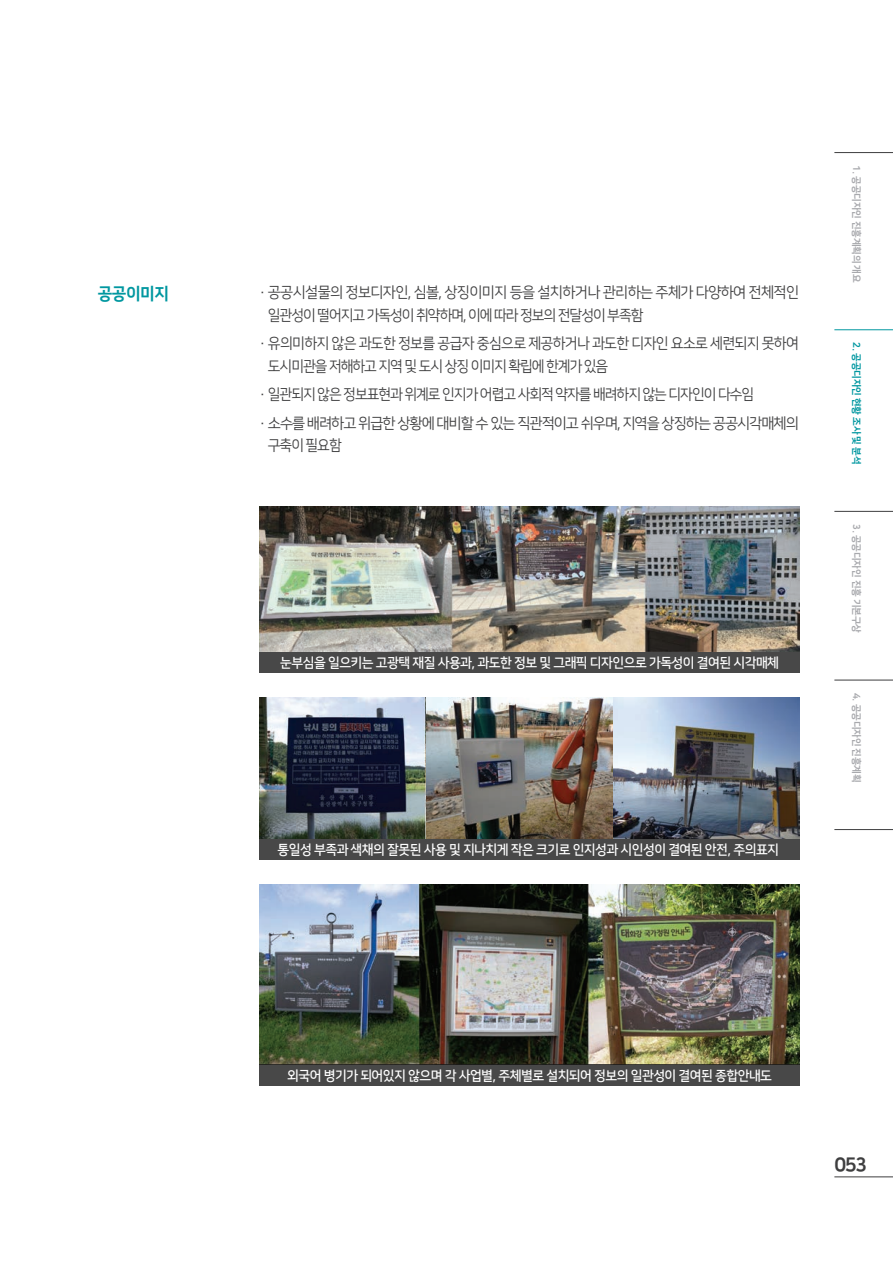
<style>
.page{position:relative;width:893px;height:1263px;background:#fff}
.page>*{position:absolute;margin:0;border:0;box-sizing:border-box;transform-origin:0 0}
.t1{font:19.5px "Nanum Square EB";color:#3e3e3f}
.t2{font:16.8px "Nanum Square EB";letter-spacing:-.025em;color:#0097a0;scale:.95 1}
.t3{font:15px/22.5px "Nanum Square R";letter-spacing:-.045em;color:#3e3e3f;scale:.95 1}
.t4{font:15px/28.5px "Nanum Square R";letter-spacing:-.065em;color:#3e3e3f;scale:.95 1}
.t5{font:15px "Nanum Square R";letter-spacing:-.065em;color:#3e3e3f;scale:.93 1}
.t6{font:13.5px "Nanum Square B";letter-spacing:-.04em;color:#fff;scale:.96 1}
.t7{font:9.75px "Nanum Square EB";letter-spacing:-.02em;color:#a8a9ad}
.t8{font:9.75px "Nanum Square EB";letter-spacing:-.02em;color:#0097a0}
.s1{color:rgb(62 62 63/0)}
</style>
<div class="page">
<hr style="left:834px;top:1176px;width:59px;height:1px;background:#3e3e3f">
<hr style="left:834px;top:511px;width:59px;height:1px;background:#3e3e3f">
<hr style="left:834px;top:680px;width:59px;height:1px;background:#3e3e3f">
<hr style="left:834px;top:829px;width:59px;height:1px;background:#3e3e3f">
<hr style="left:834px;top:329px;width:59px;height:1px;background:#0097a0">
<hr style="left:834px;top:152px;width:59px;height:1px;background:#3e3e3f">
<div style="left:259px;top:651px;width:540px;height:22px;background:#484848"></div>
<img style="left:259px;top:506px;width:540px;height:145px">
<div style="left:259px;top:838px;width:540px;height:21px;background:#484848"></div>
<img style="left:259px;top:698px;width:540px;height:140px">
<img style="left:259px;top:885px;width:540px;height:179px">
<div style="left:259px;top:1064px;width:540px;height:21px;background:#484848"></div>
<p class="t2" style="left:98px;top:284px;width:76px">공공이미지</p>
<p class="t3" style="left:259px;top:282px;width:570px">· 공공시설물의 정보디자인, 심볼, 상징이미지 등을 설치하거나 관리하는 주체가 다양하여 전체적인 <span class="s1">·</span> 일관성이 떨어지고 가독성이 취약하며, 이에 따라 정보의 전달성이 부족함</p>
<p class="t3" style="left:259px;top:333px;width:569px">· 유의미하지 않은 과도한 정보를 공급자 중심으로 제공하거나 과도한 디자인 요소로 세련되지 못하여 <span class="s1">·</span> 도시미관을 저해하고 지역 및 도시 상징 이미지 확립에 한계가 있음</p>
<p class="t4" style="left:259px;top:381px;width:569px">· 일관되지 않은 정보표현과 위계로 인지가 어렵고 사회적 약자를 배려하지 않는 디자인이 다수임<br>· 소수를 배려하고 위급한 상황에 대비할 수 있는 직관적이고 쉬우며, 지역을 상징하는 공공시각매체의</p>
<p class="t5" style="left:259px;top:438px;width:90px"><span class="s1">·</span> 구축이 필요함</p>
<p class="t6" style="left:280px;top:655px;width:521px">눈부심을 일으키는 고광택 재질 사용과, 과도한 정보 및 그래픽 디자인으로 가독성이 결여된 시각매체</p>
<p class="t6" style="left:278px;top:842px;width:524px">통일성 부족과 색채의 잘못된 사용 및 지나치게 작은 크기로 인지성과 시인성이 결여된 안전, 주의표지</p>
<p class="t7" style="left:862px;top:165px;width:119px;rotate:90deg">1. 공공디자인 진흥계획의 개요</p>
<p class="t8" style="left:862px;top:342px;width:124px;rotate:90deg">2. 공공디자인 현황 조사 및 분석</p>
<p class="t7" style="left:862px;top:524px;width:111px;rotate:90deg">3. 공공디자인 진흥 기본구상</p>
<p class="t7" style="left:862px;top:692px;width:91px;rotate:90deg">4. 공공디자인 진흥계획</p>
<p class="t6" style="left:287px;top:1068px;width:506px">외국어 병기가 되어있지 않으며 각 사업별, 주체별로 설치되어 정보의 일관성이 결여된 종합안내도</p>
<h1 class="t1" style="left:834px;top:1154px;width:34px">053</h1>
</div>
